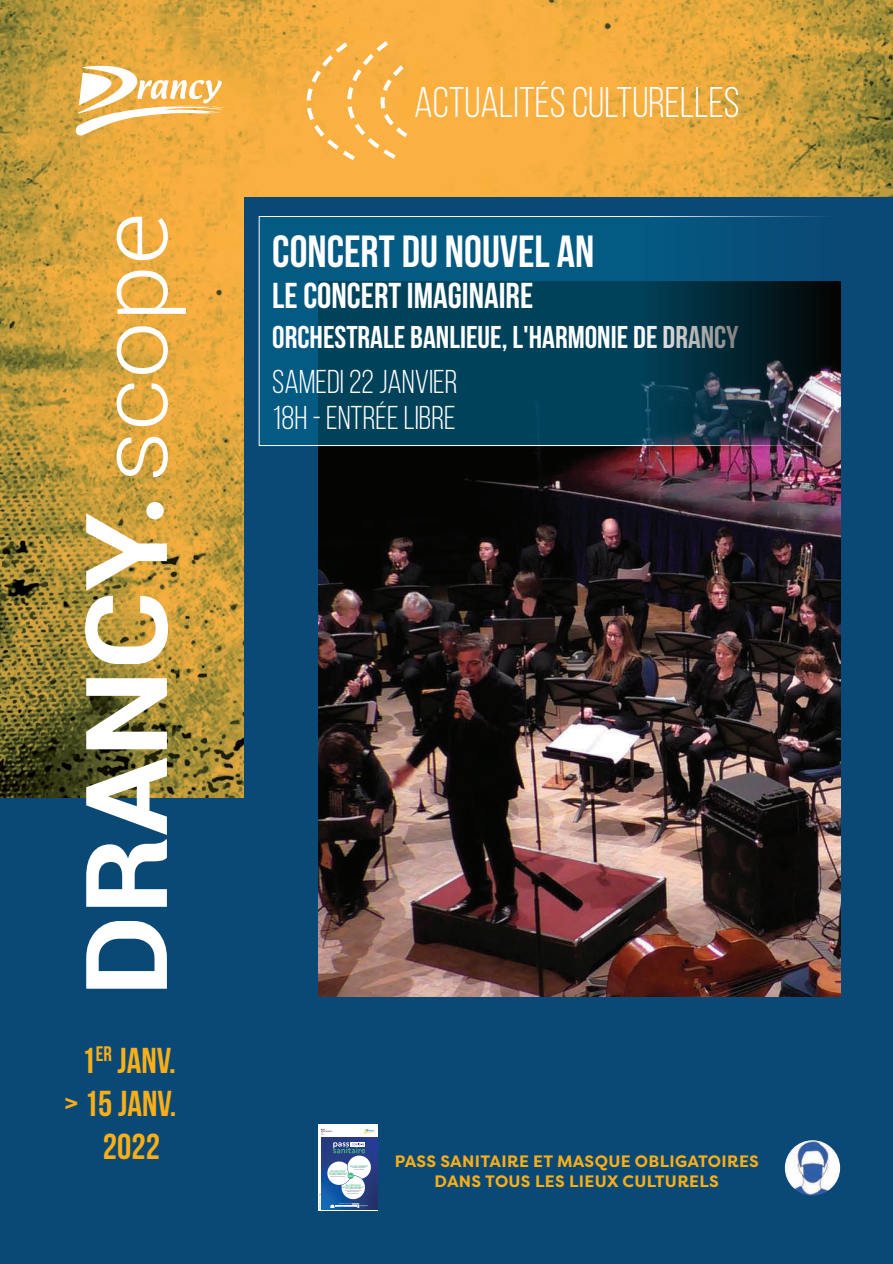
<style>
.page{position:relative;width:893px;height:1264px;background:#0a4975}
.page>*{position:absolute;margin:0;border:0;box-sizing:border-box;transform-origin:0 0}
.t1{font:700 113.55px "Roboto";color:#fff;scale:1.09 1}
.t2{font:45px "Bebas Neue";color:#fff}
.t3{font:42.75px "Bebas Neue";color:#fff}
.t4{font:36px "Bebas Neue";color:#faaf18}
.t5{font:36px "Bebas Neue";color:#fff}
.t6{font:33px/36px "Bebas Neue";color:#fff}
.t7{font:31.5px "Bebas Neue";color:#fff}
.t8{font:700 16.5px "Filson Pro";letter-spacing:.02em;color:#faaf18}
.t9{font:700 2.85px "Marianne";color:#fff}
.t10{font:700 2.1px/2.1px "Marianne";letter-spacing:-.025em;color:#41b782;text-align:center}
.s1{font-weight:300;font-size:93.45px}
</style>
<div class="page">
<img style="left:0;top:0;width:893px;height:797px">
<div style="left:244px;top:197px;width:649px;height:920px;background:#0a4975"></div>
<svg style="left:58px;top:202px;width:124px;height:596px;background:#b99137"></svg>
<div style="left:146px;top:502px;width:18px;height:17px;background:#fff;border-radius:50%"></div>
<img style="left:318px;top:446px;width:522px;height:550px">
<div style="left:318px;top:1124px;width:59px;height:87px;background:#fff"></div>
<svg style="left:321px;top:1129px;width:12px;height:6px"></svg>
<img style="left:321px;top:1137px;width:56px;height:72px">
<svg style="left:319px;top:1142px;width:53px;height:65px"></svg>
<div style="left:348px;top:1172px;width:6px;height:7px;background:#41b782;border-radius:50%"></div>
<svg style="left:364px;top:1129px;width:11px;height:5px"></svg>
<img style="left:785px;top:1140px;width:55px;height:55px;border-radius:28px">
<svg style="left:257px;top:39px;width:155px;height:125px;background:#f7b34a"></svg>
<svg style="left:259px;top:216px;width:582px;height:230px;background:#0b4863"></svg>
<svg style="left:76px;top:66px;width:150px;height:70px;background:#f3c579"></svg>
<p class="t1" style="left:46px;top:996px;width:721px;rotate:-90deg">DRANCY <span class="s1">scope</span></p>
<p class="t4" style="left:82px;top:1040px;width:96px">1<sup>ER</sup> JANV.</p>
<p class="t4" style="left:64px;top:1083px;width:114px">&gt; 15 JANV.</p>
<p class="t4" style="left:103px;top:1127px;width:59px">2022</p>
<p class="t3" style="left:414px;top:79px;width:327px">ACTUALITÉS CULTURELLES</p>
<h2 class="t2" style="left:272px;top:227px;width:324px">CONCERT DU NOUVEL AN</h2>
<h3 class="t5" style="left:272px;top:275px;width:262px">LE CONCERT IMAGINAIRE</h3>
<h3 class="t7" style="left:272px;top:320px;width:468px">ORCHESTRALE BANLIEUE, L'HARMONIE DE DRANCY</h3>
<h3 class="t6" style="left:272px;top:363px;width:187px">SAMEDI 22 JANVIER<br>18H - ENTRÉE LIBRE</h3>
<p class="t10" style="left:350px;top:1165px;width:20px">UN TEST NÉGATIF</p>
<p class="t9" style="left:348px;top:1174px;width:6px">OU</p>
<p class="t10" style="left:329px;top:1169px;width:20px">UN CERTIFICAT<br>DE VACCINATION</p>
<p class="t10" style="left:343px;top:1184px;width:23px">UN CERTIFICAT<br>DE RÉTABLISSEMENT</p>
<p class="t8" style="left:395px;top:1151px;width:366px">PASS SANITAIRE ET MASQUE OBLIGATOIRES</p>
<p class="t8" style="left:435px;top:1171px;width:286px">DANS TOUS LES LIEUX CULTURELS</p>
</div>
